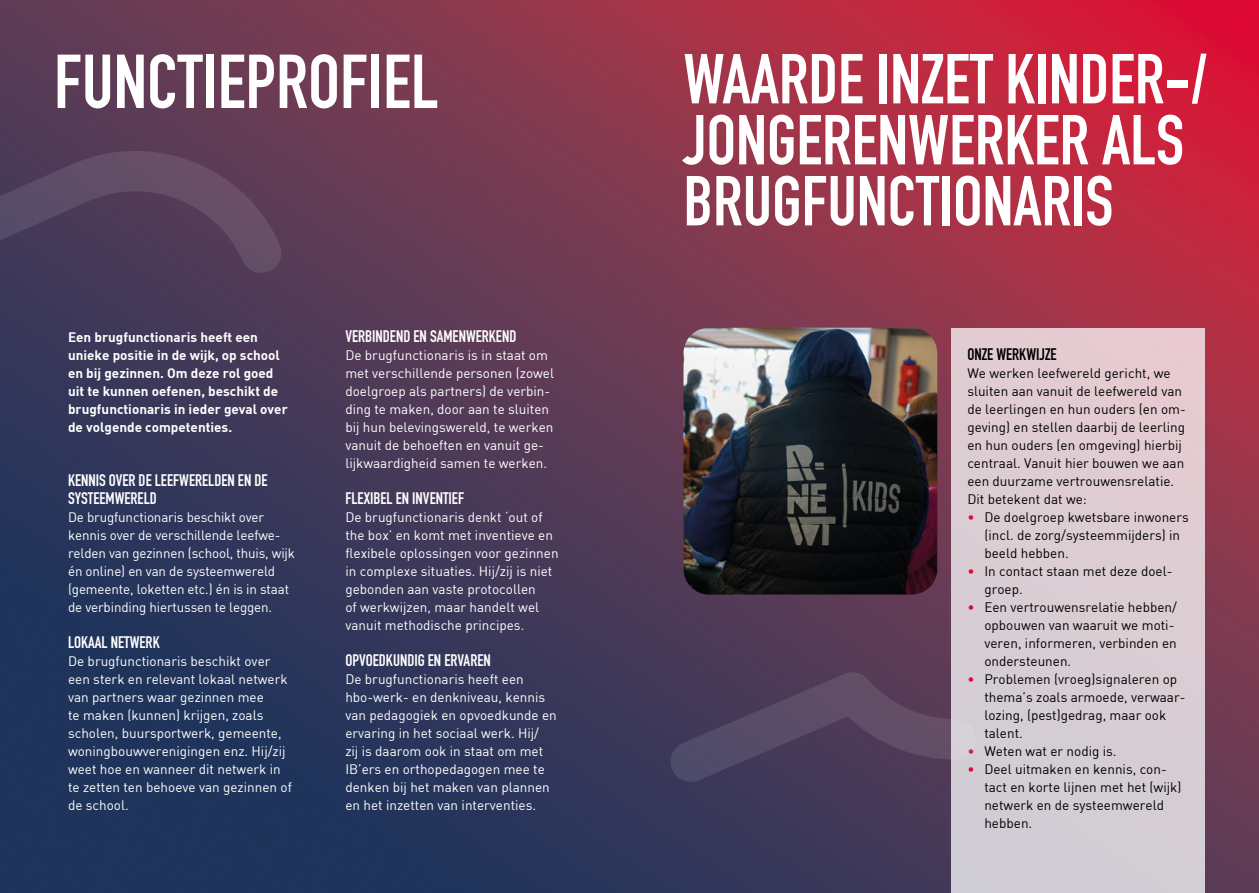
<style>
.page{position:relative;width:1259px;height:893px;background:#fff}
.page>*{position:absolute;margin:0;border:0;box-sizing:border-box;transform-origin:0 0}
.t1{font:700 75px "DIN Condensed";color:#fff}
.t2{font:700 69.3px/61.1px "DIN Condensed";color:#fff}
.t3{font:700 16.5px/18px "DIN Condensed";color:#fff}
.t4{font:700 16.5px "DIN Condensed";color:#000}
.t5{font:13.5px/18px "Dinreg";color:#fff}
.t6{font:13.5px/18px "Dinreg";color:#000}
.t7{font:13.5px/18px "Dinbol";color:#fff}
.s1{color:#dd0833}
</style>
<div class="page">
<img style="left:0;top:0;width:1259px;height:893px">
<img style="left:683px;top:328px;width:254px;height:266px">
<div style="left:951px;top:328px;width:254px;height:565px;background:#d9cdd3"></div>
<svg style="left:0;top:147px;width:284px;height:129px;background:#56405c"></svg>
<svg style="left:668px;top:670px;width:283px;height:112px;background:#51415e"></svg>
<h1 class="t1" style="left:54px;top:44px;width:386px">FUNCTIEPROFIEL</h1>
<p class="t7" style="left:68px;top:329px;width:221px">Een brugfunctionaris heeft een unieke positie in de wijk, op school en bij gezinnen. Om deze rol goed uit te kunnen oefenen, beschikt de brugfunctionaris in ieder geval over de volgende competenties.</p>
<p class="t3" style="left:68px;top:471px;width:201px">KENNIS OVER DE LEEFWERELDEN EN DE<br>SYSTEEMWERELD</p>
<p class="t5" style="left:68px;top:509px;width:228px">De brugfunctionaris beschikt over kennis over de verschillende leefwe&shy;relden van gezinnen (school, thuis, wijk én online) en van de systeemwereld (gemeente, loketten etc.) én is in staat de verbinding hiertussen te leggen.</p>
<p class="t3" style="left:68px;top:633px;width:93px">LOKAAL NETWERK</p>
<p class="t5" style="left:68px;top:653px;width:225px">De brugfunctionaris beschikt over een sterk en relevant lokaal netwerk van partners waar gezinnen mee<br>te maken (kunnen) krijgen, zoals scholen, buursportwerk, gemeente, woningbouwverenigingen enz. Hij/zij weet hoe en wanneer dit netwerk in te zetten ten behoeve van gezinnen of de school.</p>
<p class="t3" style="left:345px;top:327px;width:173px">VERBINDEND EN SAMENWERKEND</p>
<p class="t5" style="left:345px;top:347px;width:210px">De brugfunctionaris is in staat om met verschillende personen (zowel doelgroep als partners) de verbin&shy;ding te maken, door aan te sluiten bij hun belevingswereld, te werken vanuit de behoeften en vanuit ge&shy;lijkwaardigheid samen te werken.</p>
<p class="t3" style="left:345px;top:489px;width:120px">FLEXIBEL EN INVENTIEF</p>
<p class="t5" style="left:345px;top:509px;width:215px">De brugfunctionaris denkt ‘out of the box’ en komt met inventieve en flexibele oplossingen voor gezinnen in complexe situaties. Hij/zij is niet gebonden aan vaste protocollen<br>of werkwijzen, maar handelt wel vanuit methodische principes.</p>
<p class="t3" style="left:345px;top:651px;width:147px">OPVOEDKUNDIG EN ERVAREN</p>
<p class="t5" style="left:345px;top:671px;width:213px">De brugfunctionaris heeft een hbo-werk- en denkniveau, kennis van pedagogiek en opvoedkunde en ervaring in het sociaal werk. Hij/<br>zij is daarom ook in staat om met<br>IB’ers en orthopedagogen mee te denken bij het maken van plannen en het inzetten van interventies.</p>
<h2 class="t2" style="left:683px;top:47px;width:525px">WAARDE INZET KINDER-/<br>JONGERENWERKER ALS<br>BRUGFUNCTIONARIS</h2>
<p class="t4" style="left:967px;top:346px;width:91px">ONZE WERKWIJZE</p>
<p class="t6" style="left:967px;top:365px;width:220px">We werken leefwereld gericht, we sluiten aan vanuit de leefwereld van de leerlingen en hun ouders (en om&shy;geving) en stellen daarbij de leerling en hun ouders (en omgeving) hierbij centraal. Vanuit hier bouwen we aan een duurzame vertrouwensrelatie.<br>Dit betekent dat we:</p>
<p class="t6" style="left:984px;top:509px;width:206px;text-indent:-17px"><span class="s1">•</span> De doelgroep kwetsbare inwoners (incl. de zorg/systeemmijders) in beeld hebben.</p>
<p class="t6" style="left:984px;top:563px;width:190px;text-indent:-17px"><span class="s1">•</span> In contact staan met deze doel&shy;groep.</p>
<p class="t6" style="left:984px;top:599px;width:194px;text-indent:-17px"><span class="s1">•</span> Een vertrouwensrelatie hebben/ opbouwen van waaruit we moti&shy;veren, informeren, verbinden en ondersteunen.</p>
<p class="t6" style="left:984px;top:671px;width:203px;text-indent:-17px"><span class="s1">•</span> Problemen (vroeg)signaleren op thema’s zoals armoede, verwaar&shy;lozing, (pest)gedrag, maar ook talent.</p>
<p class="t6" style="left:967px;top:743px;width:151px"><span class="s1">•</span> Weten wat er nodig is.</p>
<p class="t6" style="left:984px;top:761px;width:199px;text-indent:-17px"><span class="s1">•</span> Deel uitmaken en kennis, con&shy;tact en korte lijnen met het (wijk) netwerk en de systeemwereld hebben.</p>
</div>
